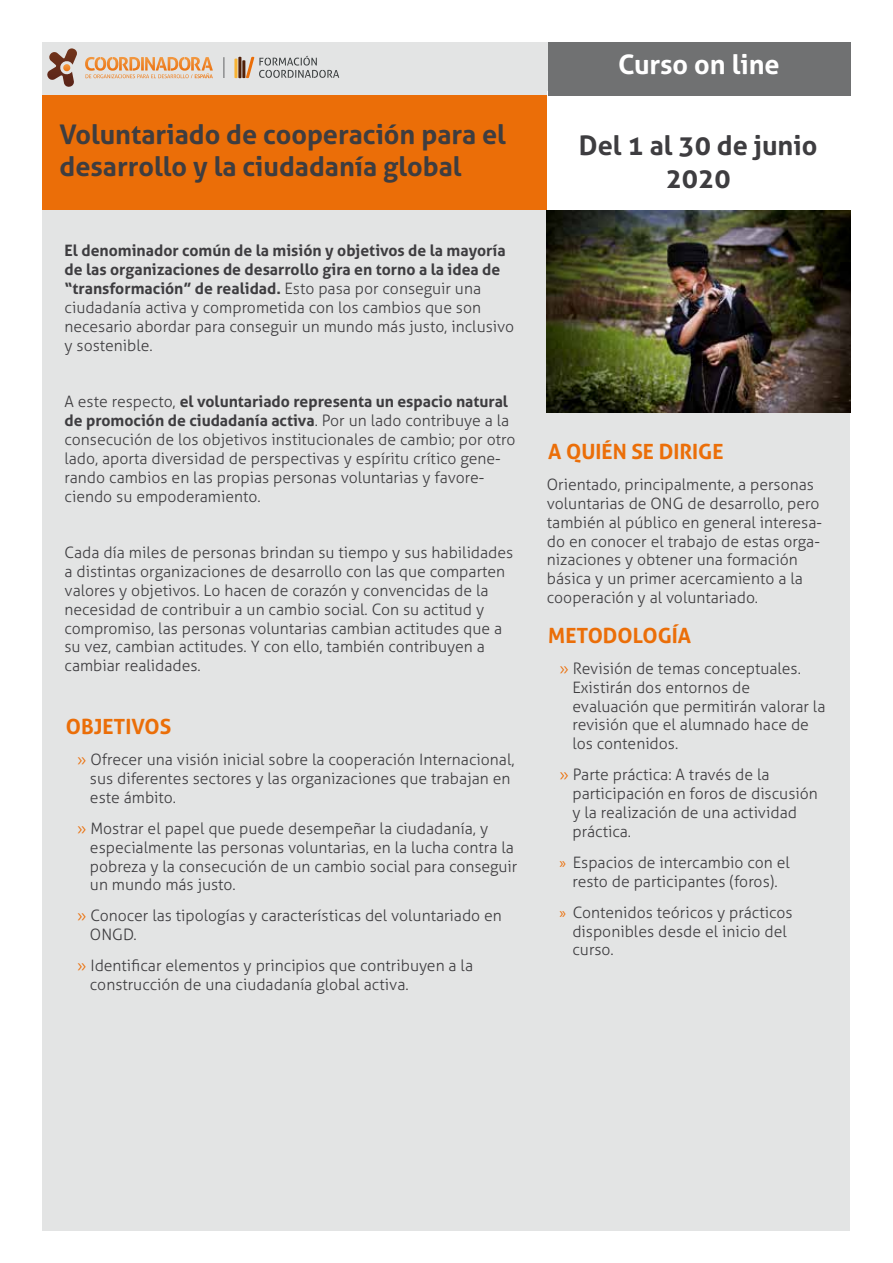
<style>
.page{position:relative;width:893px;height:1263px;background:#fff}
.page>*{position:absolute;margin:0;border:0;box-sizing:border-box;transform-origin:0 0}
.t1{font:700 27px/32.4px "Aller";color:#3e3d40}
.t2{font:700 27px "Aller";color:#fff}
.t3{font:700 21px "Aller";color:#eb6e08}
.t4{font:300 15.75px/18.9px "Aller";color:#3e3d40}
.s1{font-weight:700}
.s2{color:#eb6e08}
.s3{font-family:"Myriad Pro";font-weight:400;color:#eb6e08}
</style>
<div class="page">
<div style="left:43px;top:43px;width:807px;height:1188px;background:#e3e4e4"></div>
<div style="left:43px;top:96px;width:504px;height:114px;background:#eb6e08"></div>
<div style="left:547px;top:91px;width:303px;height:119px;background:#fff"></div>
<div style="left:548px;top:43px;width:302px;height:53px;background:#707172"></div>
<img style="left:547px;top:210px;width:303px;height:202px">
<svg style="left:85px;top:57px;width:124px;height:21px"></svg>
<svg style="left:47px;top:48px;width:30px;height:39px"></svg>
<svg style="left:223px;top:57px;width:1px;height:21px"></svg>
<svg style="left:234px;top:56px;width:105px;height:22px"></svg>
<h1 class="t2" style="left:618px;top:48px;width:163px">Curso on line</h1>
<h1 class="t1" style="left:60px;top:118px;width:448px">Voluntariado de cooperación para el desarrollo y la ciudadanía global</h1>
<h1 class="t1" style="left:579px;top:129px;width:240px;text-align:center">Del 1 al 30 de junio<br>2020</h1>
<p class="t4" style="left:64px;top:241px;width:451px"><span class="s1">El denominador común de la misión y objetivos de la mayoría de las organizaciones de desarrollo gira en torno a la idea de “transformación” de realidad.</span> Esto pasa por conseguir una ciudadanía activa y comprometida con los cambios que son necesario abordar para conseguir un mundo más justo, inclusivo y sostenible.</p>
<p class="t4" style="left:64px;top:392px;width:452px">A este respecto, <span class="s1">el voluntariado representa un espacio natural de promoción de ciudadanía activa</span>. Por un lado contribuye a la consecución de los objetivos institucionales de cambio; por otro lado, aporta diversidad de perspectivas y espíritu crítico gene&shy;rando cambios en las propias personas voluntarias y favore&shy;ciendo su empoderamiento.</p>
<p class="t4" style="left:64px;top:543px;width:450px">Cada día miles de personas brindan su tiempo y sus habilidades a distintas organizaciones de desarrollo con las que comparten valores y objetivos. Lo hacen de corazón y convencidas de la necesidad de contribuir a un cambio social. Con su actitud y compromiso, las personas voluntarias cambian actitudes que a su vez, cambian actitudes. Y con ello, también contribuyen a cambiar realidades.</p>
<h2 class="t3" style="left:66px;top:714px;width:107px">OBJETIVOS</h2>
<p class="t4" style="left:90px;top:750px;width:426px;text-indent:-13px"><span class="s2">»</span> Ofrecer una visión inicial sobre la cooperación Internacional, sus diferentes sectores y las organizaciones que trabajan en este ámbito.</p>
<p class="t4" style="left:90px;top:819px;width:429px;text-indent:-13px"><span class="s2">»</span> Mostrar el papel que puede desempeñar la ciudadanía, y especialmente las personas voluntarias, en la lucha contra la pobreza y la consecución de un cambio social para conseguir un mundo más justo.</p>
<p class="t4" style="left:90px;top:906px;width:413px;text-indent:-13px"><span class="s2">»</span> Conocer las tipologías y características del voluntariado en<br>ONGD.</p>
<p class="t4" style="left:90px;top:956px;width:385px;text-indent:-13px"><span class="s2">»</span> Identificar elementos y principios que contribuyen a la construcción de una ciudadanía global activa.</p>
<h2 class="t3" style="left:548px;top:438px;width:177px">A QUIÉN SE DIRIGE</h2>
<p class="t4" style="left:547px;top:475px;width:277px">Orientado, principalmente, a personas voluntarias de ONG de desarrollo, pero también al público en general interesa&shy;do en conocer el trabajo de estas orga&shy;nizaciones y obtener una formación básica y un primer acercamiento a la cooperación y al voluntariado.</p>
<h2 class="t3" style="left:548px;top:622px;width:144px">METODOLOGÍA</h2>
<p class="t4" style="left:572px;top:659px;width:255px;text-indent:-13px"><span class="s2">»</span> Revisión de temas conceptuales.<br>Existirán dos entornos de evaluación que permitirán valorar la revisión que el alumnado hace de los contenidos.</p>
<p class="t4" style="left:572px;top:765px;width:247px;text-indent:-13px"><span class="s2">»</span> Parte práctica: A través de la participación en foros de discusión y la realización de una actividad práctica.</p>
<p class="t4" style="left:559px;top:853px;width:232px;text-align:center"><span class="s3">»</span> Espacios de intercambio con el resto de participantes (foros).</p>
<p class="t4" style="left:572px;top:903px;width:222px;text-indent:-13px"><span class="s3">»</span> Contenidos teóricos y prácticos disponibles desde el inicio del curso.</p>
</div>
